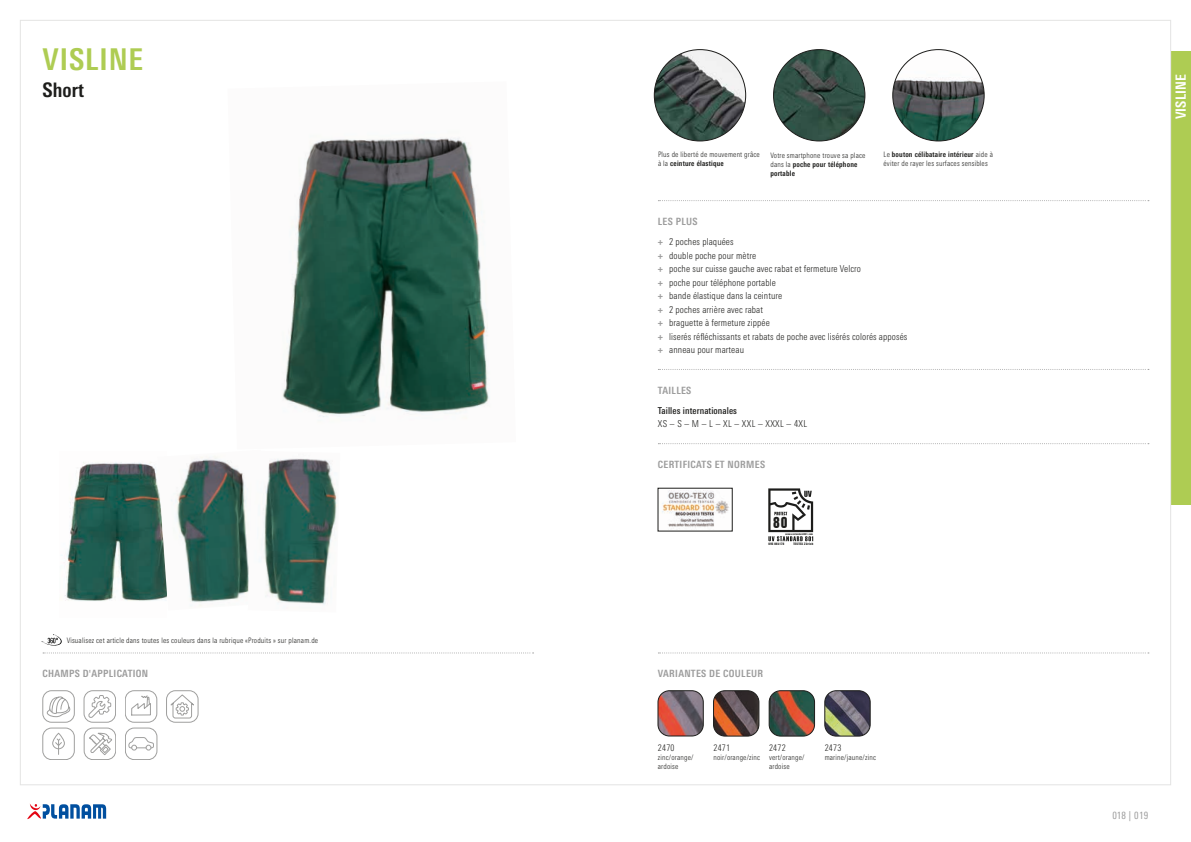
<style>
.page{position:relative;width:1191px;height:842px;background:#fff}
.page>*{position:absolute;margin:0;border:0;box-sizing:border-box;transform-origin:0 0}
.t1{font:700 condensed 30px "Univers Next Pro";letter-spacing:.03em;color:#aecc53}
.t2{font:700 condensed 20px "Univers Next Pro";letter-spacing:.005em;color:#1d1d1b}
.t3{font:700 condensed 14px "Univers Next Pro";letter-spacing:.005em;color:#fff}
.t4{font:13.8px "Swiss 921 BT Regular A";color:#1d1d1b}
.t5{font:700 condensed 10px "Univers Next Pro";letter-spacing:.03em;color:#9d9d9d}
.t6{font:condensed 10px "Univers Next Pro";letter-spacing:.025em;color:#9d9d9d}
.t7{font:300 condensed 9.5px/13.5px "Univers Next Pro";letter-spacing:.01em;color:#1d1d1b}
.t8{font:300 condensed 9.5px "Univers Next Pro";letter-spacing:.035em;color:#1d1d1b}
.t9{font:500 condensed 9.5px "Univers Next Pro";letter-spacing:.01em;color:#1d1d1b}
.t10{font:300 condensed 9px "Univers Next Pro";letter-spacing:.035em;color:#1d1d1b}
.t11{font:300 condensed 7.5px/9px "Univers Next Pro";letter-spacing:.025em;color:#1d1d1b}
.t12{font:2.9px "Swiss 921 BT Regular A";letter-spacing:.1em;color:#1d1d1b}
.t13{font:2.9px "Swiss 921 BT Regular A";letter-spacing:.07em;color:#1d1d1b}
.t14{font:2.2px "Swiss 921 BT Regular A";letter-spacing:.1em;color:#1d1d1b}
.s1{font-weight:700}
.s2{font-weight:700;color:#9d9d9d}
</style>
<div class="page">
<svg style="left:658px;top:652px;width:491px;height:1px"></svg>
<svg style="left:43px;top:652px;width:490px;height:1px"></svg>
<svg style="left:42px;top:634px;width:20px;height:12px"></svg>
<svg style="left:658px;top:200px;width:491px;height:1px"></svg>
<svg style="left:658px;top:369px;width:491px;height:1px"></svg>
<svg style="left:658px;top:443px;width:491px;height:1px"></svg>
<img style="left:662px;top:490px;width:67px;height:38px">
<svg style="left:768px;top:488px;width:45px;height:53px"></svg>
<svg style="left:47px;top:696px;width:24px;height:21px"></svg>
<div style="left:43px;top:690px;width:32px;height:32px;border:1px solid #9f9f9e;border-radius:9px"></div>
<div style="left:84px;top:690px;width:32px;height:32px;border:1px solid #9f9f9e;border-radius:9px"></div>
<svg style="left:88px;top:695px;width:23px;height:23px"></svg>
<div style="left:125px;top:690px;width:32px;height:32px;border:1px solid #9f9f9e;border-radius:9px"></div>
<svg style="left:131px;top:696px;width:20px;height:19px"></svg>
<div style="left:166px;top:690px;width:32px;height:32px;border:1px solid #9f9f9e;border-radius:9px"></div>
<svg style="left:170px;top:694px;width:24px;height:24px"></svg>
<div style="left:43px;top:728px;width:32px;height:32px;border:1px solid #9f9f9e;border-radius:9px"></div>
<div style="left:52px;top:733px;width:13px;height:16px;border:1px solid #9f9f9e;border-radius:6px"></div>
<svg style="left:55px;top:738px;width:7px;height:17px"></svg>
<div style="left:84px;top:728px;width:32px;height:32px;border:1px solid #9f9f9e;border-radius:9px"></div>
<svg style="left:89px;top:733px;width:23px;height:22px"></svg>
<div style="left:125px;top:728px;width:32px;height:32px;border:1px solid #9f9f9e;border-radius:9px"></div>
<svg style="left:128px;top:737px;width:26px;height:13px"></svg>
<img style="left:282px;top:137px;width:207px;height:281px">
<img style="left:61px;top:462px;width:96px;height:139px">
<img style="left:157px;top:456px;width:91px;height:150px">
<img style="left:248px;top:458px;width:89px;height:147px">
<img style="left:658px;top:691px;width:45px;height:45px">
<div style="left:658px;top:691px;width:45px;height:45px;border:1px solid #1d1d1b;border-radius:12px"></div>
<img style="left:713px;top:691px;width:46px;height:45px">
<div style="left:713px;top:691px;width:46px;height:45px;border:1px solid #1d1d1b;border-radius:12px"></div>
<img style="left:769px;top:691px;width:45px;height:45px">
<div style="left:769px;top:691px;width:45px;height:45px;border:1px solid #1d1d1b;border-radius:12px"></div>
<img style="left:824px;top:691px;width:46px;height:45px">
<div style="left:824px;top:691px;width:46px;height:45px;border:1px solid #1d1d1b;border-radius:12px"></div>
<img style="left:773px;top:50px;width:92px;height:91px;border-radius:46px">
<img style="left:654px;top:50px;width:91px;height:91px;border-radius:46px">
<img style="left:892px;top:50px;width:92px;height:91px;border-radius:46px">
<div style="left:1171px;top:51px;width:20px;height:454px;background:#aecc53"></div>
<svg style="left:27px;top:804px;width:79px;height:15px"></svg>
<h1 class="t1" style="left:43px;top:41px;width:102px">VISLINE</h1>
<h2 class="t2" style="left:43px;top:78px;width:43px">Short</h2>
<p class="t11" style="left:67px;top:636px;width:253px">Visualisez cet article dans toutes les couleurs dans la rubrique «Produits » sur planam.de</p>
<p class="t11" style="left:658px;top:150px;width:103px">Plus de liberté de mouvement grâce à la <span class="s1">ceinture élastique</span></p>
<p class="t11" style="left:770px;top:151px;width:96px">Votre smartphone trouve sa place dans la <span class="s1">poche pour téléphone portable</span></p>
<p class="t11" style="left:883px;top:150px;width:111px">Le <span class="s1">bouton célibataire intérieur</span> aide à éviter de rayer les surfaces sensibles</p>
<h3 class="t5" style="left:658px;top:215px;width:41px">LES PLUS</h3>
<p class="t7" style="left:658px;top:235px;width:251px"><span class="s2">+</span> 2 poches plaquées<br><span class="s2">+</span> double poche pour mètre<br><span class="s2">+</span> poche sur cuisse gauche avec rabat et fermeture Velcro<br><span class="s2">+</span> poche pour téléphone portable<br><span class="s2">+</span> bande élastique dans la ceinture<br><span class="s2">+</span> 2 poches arrière avec rabat<br><span class="s2">+</span> braguette à fermeture zippée<br><span class="s2">+</span> liserés réfléchissants et rabats de poche avec lisérés colorés apposés <span class="s2">+</span> anneau pour marteau</p>
<h3 class="t5" style="left:658px;top:384px;width:35px">TAILLES</h3>
<p class="t9" style="left:658px;top:405px;width:81px">Tailles internationales</p>
<p class="t8" style="left:658px;top:418px;width:151px">XS – S – M – L – XL – XXL – XXXL – 4XL</p>
<h3 class="t5" style="left:658px;top:458px;width:109px">CERTIFICATS ET NORMES</h3>
<h3 class="t4" style="left:773px;top:514px;width:16px">80</h3>
<p class="t14" style="left:785px;top:532px;width:29px">www.uvstandard801.com</p>
<p class="t13" style="left:768px;top:542px;width:17px">UVS 064178</p>
<p class="t12" style="left:793px;top:542px;width:21px">TESTEX Zürich</p>
<h3 class="t5" style="left:43px;top:668px;width:107px">CHAMPS D'APPLICATION</h3>
<h3 class="t5" style="left:658px;top:668px;width:107px">VARIANTES DE COULEUR</h3>
<p class="t10" style="left:658px;top:743px;width:18px">2470</p>
<p class="t11" style="left:658px;top:753px;width:37px">zinc/orange/ ardoise</p>
<p class="t10" style="left:713px;top:743px;width:18px">2471</p>
<p class="t11" style="left:713px;top:753px;width:48px">noir/orange/zinc</p>
<p class="t10" style="left:769px;top:743px;width:18px">2472</p>
<p class="t11" style="left:769px;top:753px;width:37px">vert/orange/ ardoise</p>
<p class="t10" style="left:824px;top:743px;width:18px">2473</p>
<p class="t11" style="left:824px;top:753px;width:53px">marine/jaune/zinc</p>
<h3 class="t3" style="left:1172px;top:119px;width:46px;rotate:-90deg">VISLINE</h3>
<h3 class="t6" style="left:1112px;top:809px;width:38px">018 | 019</h3>
</div>
